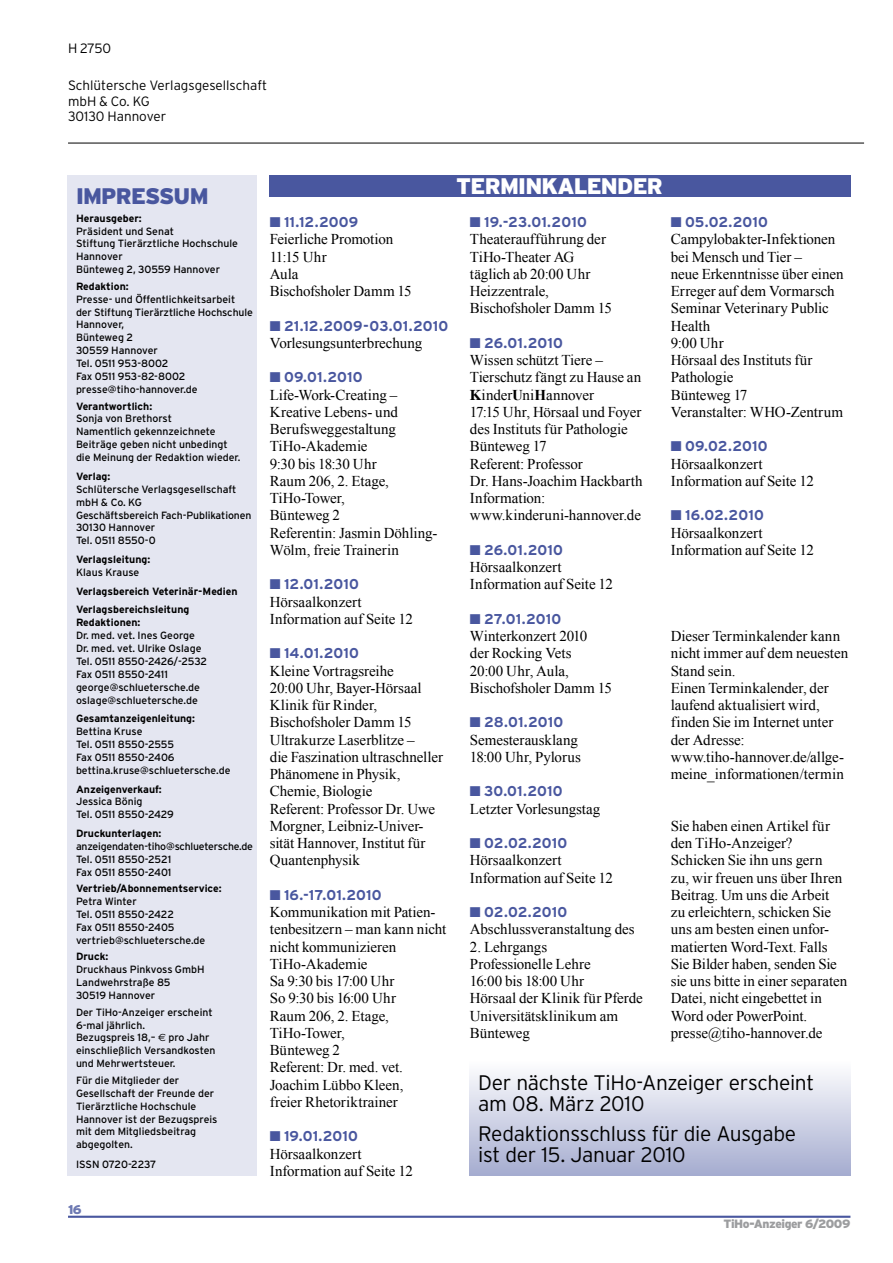
<style>
.page{position:relative;width:893px;height:1263px;background:#fff}
.page>*{position:absolute;margin:0;border:0;box-sizing:border-box;transform-origin:0 0}
.t1{font:900 22.5px "Interstate";letter-spacing:-.035em;color:#fff}
.t2{font:900 22.5px "Interstate";letter-spacing:-.035em;color:#49579f}
.t3{font:300 21px/21px "Interstate";letter-spacing:-.015em;color:#000}
.t4{font:15px/17.2px "Times New Roman";letter-spacing:-.005em;color:#000}
.t5{font:700 14.25px "Interstate";letter-spacing:.01em;color:#49579f}
.t6{font:300 13.5px/15.8px "Interstate";color:#000}
.t7{font:900 12.75px "Interstate";color:#6d79b2}
.t8{font:900 12px "Interstate";letter-spacing:-.035em;color:#9c9d9f}
.t9{font:10.5px/12.9px "Interstate";color:#000}
.t10{font:700 10.5px/18.6px "Interstate";color:#000}
.t11{font:10.5px/12.9px "Interstate";letter-spacing:-.02em;color:#000}
.s1{font-family:"Euro Sans"}
.s2{font-family:"Times";font-weight:700}
.s3{font-weight:700}
</style>
<div class="page">
<hr style="left:68px;top:1216px;width:782px;height:2px;background:#49579f">
<hr style="left:68px;top:143px;width:796px;height:1px;background:#000">
<div style="left:68px;top:175px;width:188px;height:1001px;background:#e4e6f1"></div>
<div style="left:269px;top:175px;width:581px;height:22px;background:#49579f"></div>
<div style="left:470px;top:1059px;width:380px;height:117px;background:linear-gradient(to bottom,#fff,#a5abcf)"></div>
<p class="t6" style="left:68px;top:40px;width:45px">H 2750</p>
<p class="t6" style="left:68px;top:77px;width:201px">Schlütersche Verlagsgesellschaft mbH &amp; Co. KG<br>30130 Hannover</p>
<h1 class="t2" style="left:76px;top:183px;width:134px">IMPRESSUM</h1>
<p class="t10" style="left:76px;top:209px;width:67px">Herausgeber:</p>
<p class="t9" style="left:76px;top:224px;width:164px">Präsident und Senat<br>Stiftung Tierärztliche Hochschule<br>Hannover<br>Bünteweg 2, 30559 Hannover</p>
<p class="t10" style="left:76px;top:277px;width:54px">Redaktion:</p>
<p class="t9" style="left:76px;top:292px;width:178px">Presse- und Öffentlichkeitsarbeit der Stiftung Tierärztliche Hochschule<br>Hannover,<br>Bünteweg 2<br>30559 Hannover<br>Tel. 0511 953-8002<br>Fax 0511 953-82-8002 presse@tiho-hannover.de</p>
<p class="t10" style="left:76px;top:396px;width:78px">Verantwortlich:</p>
<p class="t9" style="left:76px;top:412px;width:166px">Sonja von Brethorst<br>Namentlich gekennzeichnete<br>Beiträge geben nicht unbedingt die Meinung der Redaktion wieder.</p>
<p class="t10" style="left:76px;top:467px;width:36px">Verlag:</p>
<p class="t9" style="left:76px;top:482px;width:177px">Schlütersche Verlagsgesellschaft mbH &amp; Co. KG<br>Geschäftsbereich Fach-Publikationen<br>30130 Hannover<br>Tel. 0511 8550-0</p>
<p class="t10" style="left:76px;top:550px;width:76px">Verlagsleitung:</p>
<p class="t9" style="left:76px;top:566px;width:65px">Klaus Krause</p>
<p class="t10" style="left:76px;top:581px;width:163px">Verlagsbereich Veterinär-Medien<br>Verlagsbereichsleitung</p>
<p class="t10" style="left:76px;top:613px;width:66px">Redaktionen:</p>
<p class="t9" style="left:76px;top:629px;width:133px">Dr. med. vet. Ines George<br>Dr. med. vet. Ulrike Oslage<br>Tel. 0511 8550-2426/-2532<br>Fax 0511 8550-2411 george@schluetersche.de oslage@schluetersche.de</p>
<p class="t10" style="left:76px;top:709px;width:121px">Gesamtanzeigenleitung:</p>
<p class="t9" style="left:76px;top:725px;width:156px">Bettina Kruse<br>Tel. 0511 8550-2555<br>Fax 0511 8550-2406 bettina.kruse@schluetersche.de</p>
<p class="t10" style="left:76px;top:779px;width:87px">Anzeigenverkauf:</p>
<p class="t9" style="left:76px;top:795px;width:99px">Jessica Bönig<br>Tel. 0511 8550-2429</p>
<p class="t10" style="left:76px;top:824px;width:87px">Druckunterlagen:</p>
<p class="t11" style="left:76px;top:840px;width:179px">anzeigendaten-tiho@schluetersche.de<br>Tel. 0511 8550-2521<br>Fax 0511 8550-2401</p>
<p class="t10" style="left:76px;top:879px;width:147px">Vertrieb/Abonnementservice:</p>
<p class="t9" style="left:76px;top:895px;width:131px">Petra Winter<br>Tel. 0511 8550-2422<br>Fax 0511 8550-2405 vertrieb@schluetersche.de</p>
<p class="t10" style="left:76px;top:947px;width:34px">Druck:</p>
<p class="t9" style="left:76px;top:963px;width:130px">Druckhaus Pinkvoss GmbH<br>Landwehrstraße 85<br>30519 Hannover</p>
<p class="t9" style="left:76px;top:1005px;width:141px">Der TiHo-Anzeiger erscheint<br>6-mal jährlich.<br>Bezugspreis 18,– <span class="s1">€</span> pro Jahr einschließlich Versandkosten und Mehrwertsteuer.</p>
<p class="t9" style="left:76px;top:1073px;width:143px">Für die Mitglieder der<br>Gesellschaft der Freunde der<br>Tierärztliche Hochschule<br>Hannover ist der Bezugspreis mit dem Mitgliedsbeitrag abgegolten.</p>
<p class="t11" style="left:76px;top:1157px;width:82px">ISSN 0720-2237</p>
<p class="t7" style="left:68px;top:1202px;width:15px">16</p>
<p class="t5" style="left:270px;top:214px;width:90px">■ 11.12.2009</p>
<p class="t4" style="left:270px;top:230px;width:143px">Feierliche Promotion<br>11:15 Uhr<br>Aula<br>Bischofsholer Damm 15</p>
<p class="t5" style="left:270px;top:318px;width:180px">■ 21.12.2009-03.01.2010</p>
<p class="t4" style="left:270px;top:334px;width:154px">Vorlesungsunterbrechung</p>
<p class="t5" style="left:270px;top:369px;width:94px">■ 09.01.2010</p>
<p class="t4" style="left:270px;top:386px;width:169px">Life-Work-Creating –<br>Kreative Lebens- und<br>Berufsweggestaltung<br>TiHo-Akademie<br>9:30 bis 18:30 Uhr<br>Raum 206, 2. Etage,<br>TiHo-Tower,<br>Bünteweg 2<br>Referentin: Jasmin Döhling-<br>Wölm, freie Trainerin</p>
<p class="t5" style="left:270px;top:576px;width:91px">■ 12.01.2010</p>
<p class="t4" style="left:270px;top:593px;width:145px">Hörsaalkonzert<br>Information auf Seite 12</p>
<p class="t5" style="left:270px;top:645px;width:91px">■ 14.01.2010</p>
<p class="t4" style="left:270px;top:662px;width:175px">Kleine Vortragsreihe<br>20:00 Uhr, Bayer-Hörsaal<br>Klinik für Rinder,<br>Bischofsholer Damm 15<br>Ultrakurze Laserblitze –<br>die Faszination ultraschneller<br>Phänomene in Physik,<br>Chemie, Biologie<br>Referent: Professor Dr. Uwe<br>Morgner, Leibniz-Univer&shy;sität Hannover, Institut für<br>Quantenphysik</p>
<p class="t5" style="left:270px;top:887px;width:113px">■ 16.-17.01.2010</p>
<p class="t4" style="left:270px;top:903px;width:178px">Kommunikation mit Patien&shy;tenbesitzern – man kann nicht nicht kommunizieren<br>TiHo-Akademie<br>Sa 9:30 bis 17:00 Uhr<br>So 9:30 bis 16:00 Uhr<br>Raum 206, 2. Etage,<br>TiHo-Tower,<br>Bünteweg 2<br>Referent: Dr. med. vet.<br>Joachim Lübbo Kleen,<br>freier Rhetoriktrainer</p>
<p class="t5" style="left:270px;top:1128px;width:90px">■ 19.01.2010</p>
<p class="t4" style="left:270px;top:1145px;width:145px">Hörsaalkonzert<br>Information auf Seite 12</p>
<h1 class="t1" style="left:456px;top:173px;width:208px">TERMINKALENDER</h1>
<p class="t5" style="left:470px;top:214px;width:118px">■ 19.-23.01.2010</p>
<p class="t4" style="left:470px;top:230px;width:143px">Theateraufführung der<br>TiHo-Theater AG täglich ab 20:00 Uhr<br>Heizzentrale,<br>Bischofsholer Damm 15</p>
<p class="t5" style="left:470px;top:335px;width:94px">■ 26.01.2010</p>
<p class="t4" style="left:470px;top:351px;width:174px">Wissen schützt Tiere –<br>Tierschutz fängt zu Hause an<br><span class="s2">K</span>inder<span class="s3">U</span>ni<span class="s3">H</span>annover<br>17:15 Uhr, Hörsaal und Foyer des Instituts für Pathologie<br>Bünteweg 17<br>Referent: Professor<br>Dr. Hans-Joachim Hackbarth<br>Information: www.kinderuni-hannover.de</p>
<p class="t5" style="left:470px;top:542px;width:94px">■ 26.01.2010</p>
<p class="t4" style="left:470px;top:558px;width:145px">Hörsaalkonzert<br>Information auf Seite 12</p>
<p class="t5" style="left:470px;top:611px;width:93px">■ 27.01.2010</p>
<p class="t4" style="left:470px;top:627px;width:143px">Winterkonzert 2010<br>der Rocking Vets<br>20:00 Uhr, Aula,<br>Bischofsholer Damm 15</p>
<p class="t5" style="left:470px;top:714px;width:95px">■ 28.01.2010</p>
<p class="t4" style="left:470px;top:731px;width:112px">Semesterausklang<br>18:00 Uhr, Pylorus</p>
<p class="t5" style="left:470px;top:783px;width:94px">■ 30.01.2010</p>
<p class="t4" style="left:470px;top:800px;width:132px">Letzter Vorlesungstag</p>
<p class="t5" style="left:470px;top:835px;width:99px">■ 02.02.2010</p>
<p class="t4" style="left:470px;top:851px;width:145px">Hörsaalkonzert<br>Information auf Seite 12</p>
<p class="t5" style="left:470px;top:904px;width:99px">■ 02.02.2010</p>
<p class="t4" style="left:470px;top:920px;width:166px">Abschlussveranstaltung des</p>
<p class="t4" style="left:470px;top:938px;width:174px">2. Lehrgangs<br>Professionelle Lehre<br>16:00 bis 18:00 Uhr<br>Hörsaal der Klinik für Pferde<br>Universitätsklinikum am<br>Bünteweg</p>
<p class="t5" style="left:671px;top:214px;width:99px">■ 05.02.2010</p>
<p class="t4" style="left:671px;top:230px;width:174px">Campylobakter-Infektionen bei Mensch und Tier –<br>neue Erkenntnisse über einen<br>Erreger auf dem Vormarsch<br>Seminar Veterinary Public<br>Health<br>9:00 Uhr<br>Hörsaal des Instituts für<br>Pathologie<br>Bünteweg 17<br>Veranstalter: WHO-Zentrum</p>
<p class="t5" style="left:671px;top:438px;width:98px">■ 09.02.2010</p>
<p class="t4" style="left:671px;top:455px;width:145px">Hörsaalkonzert<br>Information auf Seite 12</p>
<p class="t5" style="left:671px;top:507px;width:94px">■ 16.02.2010</p>
<p class="t4" style="left:671px;top:524px;width:145px">Hörsaalkonzert<br>Information auf Seite 12</p>
<p class="t4" style="left:671px;top:627px;width:179px">Dieser Terminkalender kann nicht immer auf dem neuesten<br>Stand sein.<br>Einen Terminkalender, der laufend aktualisiert wird, finden Sie im Internet unter der Adresse: www.tiho-hannover.de/allge&shy;meine_informationen/termin</p>
<p class="t4" style="left:671px;top:817px;width:178px">Sie haben einen Artikel für den TiHo-Anzeiger?<br>Schicken Sie ihn uns gern<br>zu, wir freuen uns über Ihren<br>Beitrag. Um uns die Arbeit zu erleichtern, schicken Sie uns am besten einen unfor&shy;matierten Word-Text. Falls<br>Sie Bilder haben, senden Sie sie uns bitte in einer separaten<br>Datei, nicht eingebettet in<br>Word oder PowerPoint. presse@tiho-hannover.de</p>
<h2 class="t3" style="left:478px;top:1072px;width:337px">Der nächste TiHo-Anzeiger erscheint am 08. März 2010</h2>
<h2 class="t3" style="left:478px;top:1122px;width:320px">Redaktionsschluss für die Ausgabe ist der 15. Januar 2010</h2>
<p class="t8" style="left:723px;top:1217px;width:128px">TiHo-Anzeiger 6/2009</p>
</div>
